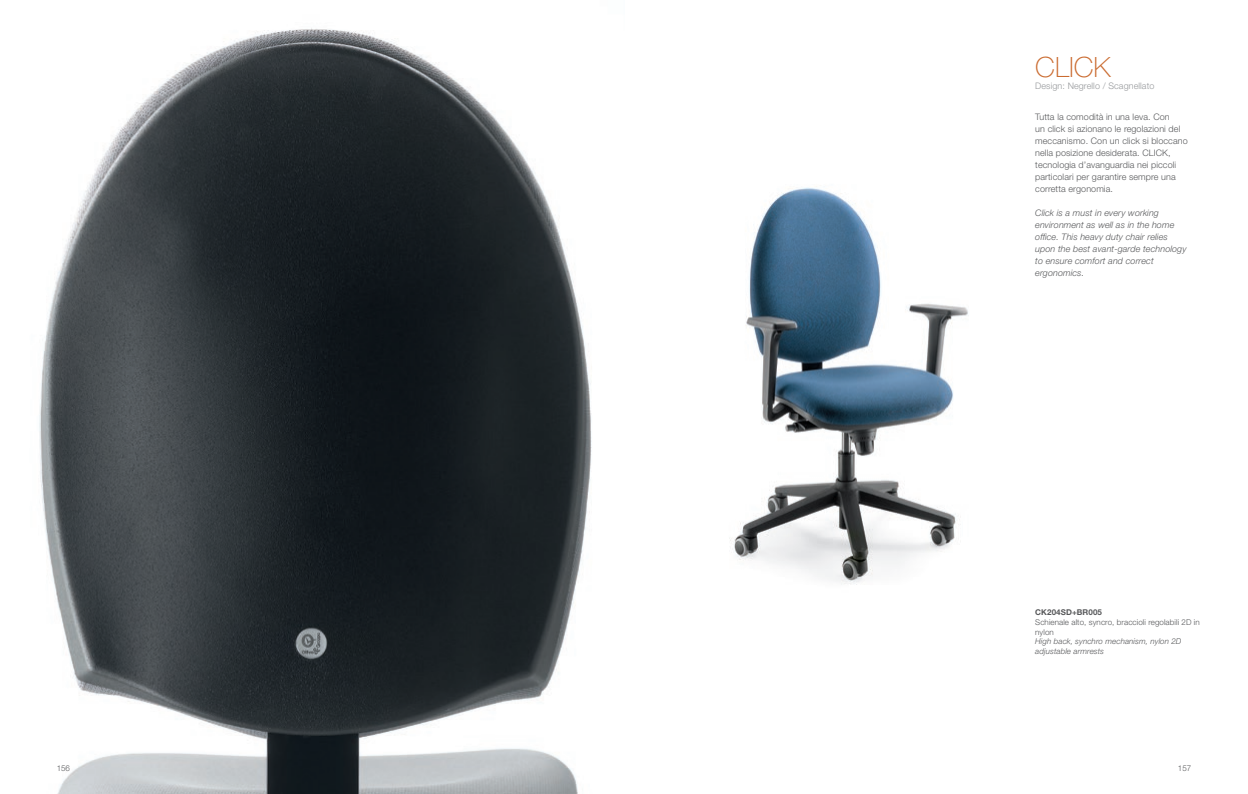
<style>
.page{position:relative;width:1248px;height:794px;background:#fff}
.page>*{position:absolute;margin:0;border:0;box-sizing:border-box;transform-origin:0 0}
.t1{font:100 28px "Helvetica Neue LT Std";color:#ca6b30}
.t2{font:300 9px/12px "Helvetica Neue LT Std";letter-spacing:.01em;color:#57585a}
.t3{font:italic 300 9px/12px "Helvetica Neue LT Std";letter-spacing:.01em;color:#57585a}
.t4{font:300 9px "Helvetica Neue LT Std";letter-spacing:.01em;color:#97999c}
.t5{font:300 8px/9.6px "Helvetica Neue LT Std";letter-spacing:.01em;color:#57585a}
.t6{font:italic 300 8px/9.6px "Helvetica Neue LT Std";letter-spacing:.01em;color:#57585a}
.t7{font:700 8px "Helvetica Neue LT Std";letter-spacing:.01em;color:#57585a}
</style>
<div class="page">
<img style="left:729px;top:186px;width:239px;height:399px">
<img style="left:39px;top:28px;width:553px;height:766px">
<p class="t5" style="left:57px;top:763px;width:15px">156</p>
<h1 class="t1" style="left:1035px;top:51px;width:77px">CLICK</h1>
<p class="t4" style="left:1035px;top:80px;width:121px">Design: Negrello / Scagnellato</p>
<p class="t2" style="left:1035px;top:110px;width:154px">Tutta la comodità in una leva. Con<br>un click si azionano le regolazioni del meccanismo. Con un click si bloccano nella posizione desiderata. CLICK, tecnologia d’avanguardia nei piccoli particolari per garantire sempre una corretta ergonomia.</p>
<p class="t3" style="left:1035px;top:206px;width:153px">Click is a must in every working environment as well as in the home office. This heavy duty chair relies upon the best avant-garde technology to ensure comfort and correct ergonomics.</p>
<p class="t7" style="left:1035px;top:607px;width:68px">CK204SD+BR005</p>
<p class="t5" style="left:1035px;top:617px;width:166px">Schienale alto, syncro, braccioli regolabili 2D in nylon</p>
<p class="t6" style="left:1035px;top:636px;width:148px">High back, synchro mechanism, nylon 2D adjustable armrests</p>
<p class="t5" style="left:1177px;top:763px;width:15px">157</p>
</div>
